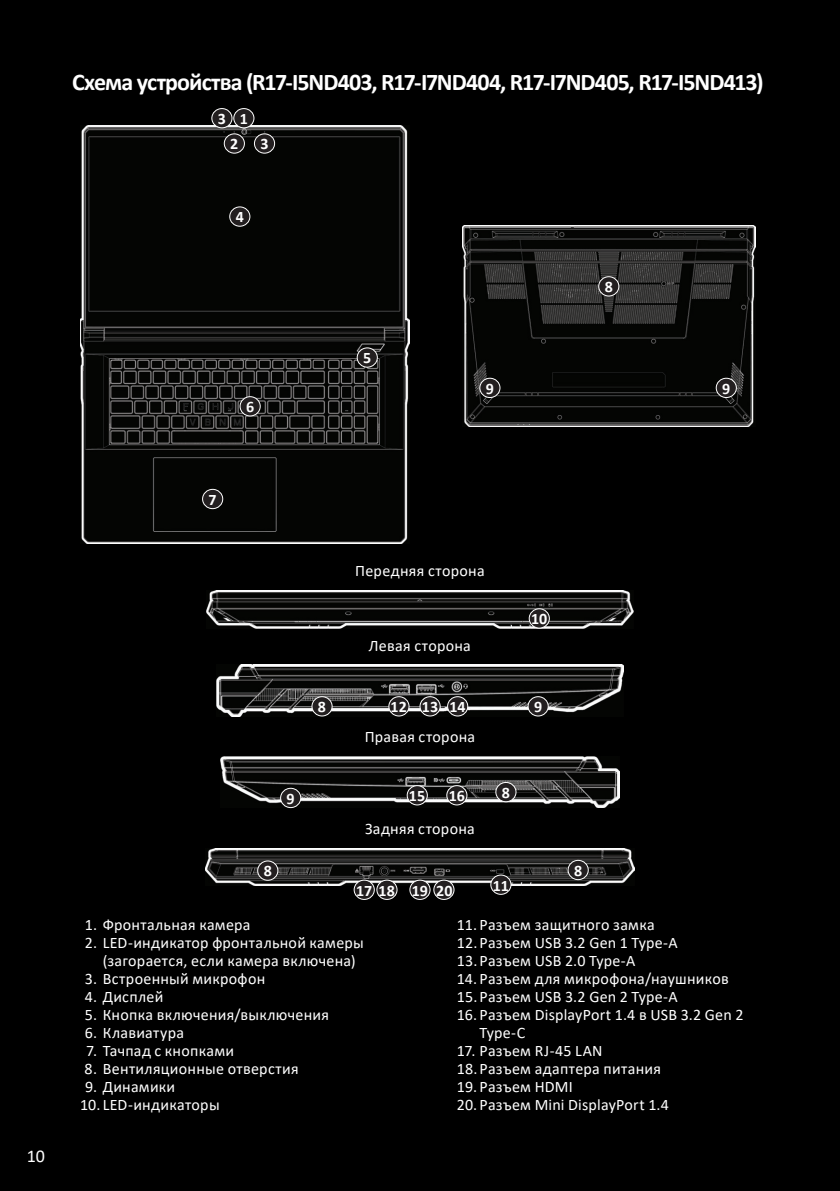
<style>
.page{position:relative;width:840px;height:1191px;background:#fff}
.page>*{position:absolute;margin:0;border:0;box-sizing:border-box;transform-origin:0 0}
.Заголовок{font:700 24px "Calibri";letter-spacing:-.04em;color:#fff}
.t1{font:18px "Calibri";color:#fff}
.t2{font:16px/18px "Calibri";letter-spacing:.015em;color:#fff}
.Цифры_на_схемах{font:700 16px "Calibri";letter-spacing:.005em;color:#fff}
</style>
<div class="page">
<div style="left:0;top:0;width:839px;height:1191px;background:#000"></div>
<img style="left:80px;top:125px;width:329px;height:419px">
<div style="left:212px;top:109px;width:20px;height:19px;background:#231f20;border-radius:50%"></div>
<div style="left:211px;top:108px;width:21px;height:20px;border:1px solid #fff;border-radius:50%"></div>
<div style="left:254px;top:134px;width:20px;height:19px;background:#231f20;border-radius:50%"></div>
<div style="left:254px;top:134px;width:21px;height:19px;border:1px solid #fff;border-radius:50%"></div>
<div style="left:224px;top:134px;width:20px;height:19px;background:#231f20;border-radius:50%"></div>
<div style="left:224px;top:134px;width:20px;height:19px;border:1px solid #fff;border-radius:50%"></div>
<div style="left:230px;top:207px;width:20px;height:19px;background:#231f20;border-radius:50%"></div>
<div style="left:229px;top:207px;width:21px;height:19px;border:1px solid #fff;border-radius:50%"></div>
<div style="left:357px;top:348px;width:20px;height:19px;background:#231f20;border-radius:50%"></div>
<div style="left:357px;top:348px;width:20px;height:19px;border:1px solid #fff;border-radius:50%"></div>
<div style="left:240px;top:397px;width:20px;height:19px;background:#231f20;border-radius:50%"></div>
<div style="left:240px;top:396px;width:20px;height:20px;border:1px solid #fff;border-radius:50%"></div>
<div style="left:202px;top:489px;width:20px;height:19px;background:#231f20;border-radius:50%"></div>
<div style="left:202px;top:489px;width:21px;height:20px;border:1px solid #fff;border-radius:50%"></div>
<div style="left:234px;top:109px;width:20px;height:19px;background:#231f20;border-radius:50%"></div>
<div style="left:233px;top:108px;width:21px;height:20px;border:1px solid #fff;border-radius:50%"></div>
<img style="left:207px;top:590px;width:425px;height:38px">
<div style="left:529px;top:609px;width:20px;height:19px;background:#231f20;border-radius:50%"></div>
<div style="left:528px;top:608px;width:21px;height:20px;border:1px solid #fff;border-radius:50%"></div>
<img style="left:205px;top:848px;width:429px;height:38px">
<div style="left:354px;top:880px;width:20px;height:19px;background:#231f20;border-radius:50%"></div>
<div style="left:354px;top:880px;width:20px;height:19px;border:1px solid #fff;border-radius:50%"></div>
<div style="left:567px;top:860px;width:21px;height:19px;background:#231f20;border-radius:50%"></div>
<div style="left:567px;top:860px;width:21px;height:20px;border:1px solid #fff;border-radius:50%"></div>
<div style="left:257px;top:861px;width:21px;height:19px;background:#231f20;border-radius:50%"></div>
<div style="left:257px;top:860px;width:21px;height:20px;border:1px solid #fff;border-radius:50%"></div>
<div style="left:376px;top:880px;width:21px;height:19px;background:#231f20;border-radius:50%"></div>
<div style="left:376px;top:880px;width:21px;height:19px;border:1px solid #fff;border-radius:50%"></div>
<div style="left:409px;top:880px;width:21px;height:19px;background:#231f20;border-radius:50%"></div>
<div style="left:409px;top:880px;width:21px;height:19px;border:1px solid #fff;border-radius:50%"></div>
<div style="left:433px;top:880px;width:21px;height:19px;background:#231f20;border-radius:50%"></div>
<div style="left:433px;top:880px;width:21px;height:19px;border:1px solid #fff;border-radius:50%"></div>
<div style="left:490px;top:875px;width:20px;height:19px;background:#231f20;border-radius:50%"></div>
<div style="left:490px;top:874px;width:21px;height:20px;border:1px solid #fff;border-radius:50%"></div>
<img style="left:217px;top:665px;width:405px;height:51px">
<div style="left:312px;top:696px;width:20px;height:20px;background:#231f20;border-radius:50%"></div>
<div style="left:311px;top:696px;width:21px;height:20px;border:1px solid #fff;border-radius:50%"></div>
<div style="left:388px;top:696px;width:21px;height:20px;background:#231f20;border-radius:50%"></div>
<div style="left:388px;top:696px;width:21px;height:20px;border:1px solid #fff;border-radius:50%"></div>
<div style="left:420px;top:696px;width:20px;height:20px;background:#231f20;border-radius:50%"></div>
<div style="left:419px;top:696px;width:21px;height:20px;border:1px solid #fff;border-radius:50%"></div>
<div style="left:447px;top:696px;width:20px;height:20px;background:#231f20;border-radius:50%"></div>
<div style="left:447px;top:696px;width:20px;height:20px;border:1px solid #fff;border-radius:50%"></div>
<div style="left:527px;top:696px;width:21px;height:20px;background:#231f20;border-radius:50%"></div>
<div style="left:527px;top:696px;width:21px;height:20px;border:1px solid #fff;border-radius:50%"></div>
<img style="left:220px;top:756px;width:399px;height:52px">
<div style="left:407px;top:785px;width:20px;height:20px;background:#231f20;border-radius:50%"></div>
<div style="left:406px;top:785px;width:21px;height:20px;border:1px solid #fff;border-radius:50%"></div>
<div style="left:446px;top:785px;width:20px;height:20px;background:#231f20;border-radius:50%"></div>
<div style="left:446px;top:785px;width:21px;height:20px;border:1px solid #fff;border-radius:50%"></div>
<div style="left:495px;top:782px;width:20px;height:19px;background:#231f20;border-radius:50%"></div>
<div style="left:495px;top:782px;width:21px;height:20px;border:1px solid #fff;border-radius:50%"></div>
<div style="left:280px;top:788px;width:20px;height:19px;background:#231f20;border-radius:50%"></div>
<div style="left:280px;top:788px;width:21px;height:20px;border:1px solid #fff;border-radius:50%"></div>
<img style="left:462px;top:225px;width:292px;height:202px">
<div style="left:598px;top:277px;width:20px;height:19px;background:#231f20;border-radius:50%"></div>
<div style="left:598px;top:276px;width:20px;height:20px;border:1px solid #fff;border-radius:50%"></div>
<div style="left:479px;top:378px;width:20px;height:19px;background:#231f20;border-radius:50%"></div>
<div style="left:479px;top:378px;width:21px;height:20px;border:1px solid #fff;border-radius:50%"></div>
<div style="left:715px;top:378px;width:21px;height:19px;background:#231f20;border-radius:50%"></div>
<div style="left:715px;top:378px;width:21px;height:20px;border:1px solid #fff;border-radius:50%"></div>
<p class="Заголовок" style="left:72px;top:65px;width:692px">Схема устройства (R17-I5ND403, R17-I7ND404, R17-I7ND405, R17-I5ND413)</p>
<p class="Цифры_на_схемах" style="left:218px;top:107px;width:10px">3</p>
<p class="Цифры_на_схемах" style="left:230px;top:133px;width:10px">2</p>
<p class="Цифры_на_схемах" style="left:260px;top:133px;width:10px">3</p>
<p class="Цифры_на_схемах" style="left:240px;top:107px;width:10px">1</p>
<p class="Цифры_на_схемах" style="left:235px;top:206px;width:10px">4</p>
<p class="Цифры_на_схемах" style="left:246px;top:395px;width:10px">6</p>
<p class="Цифры_на_схемах" style="left:363px;top:347px;width:10px">5</p>
<p class="Цифры_на_схемах" style="left:604px;top:275px;width:10px">8</p>
<p class="Цифры_на_схемах" style="left:485px;top:377px;width:10px">9</p>
<p class="Цифры_на_схемах" style="left:721px;top:377px;width:10px">9</p>
<p class="t1" style="left:27px;top:1143px;width:20px">10</p>
<p class="Цифры_на_схемах" style="left:208px;top:488px;width:10px">7</p>
<p class="t2" style="left:355px;top:562px;width:131px">Передняя сторона</p>
<p class="t2" style="left:369px;top:636px;width:103px">Левая сторона</p>
<p class="Цифры_на_схемах" style="left:530px;top:607px;width:18px">10</p>
<p class="Цифры_на_схемах" style="left:318px;top:695px;width:10px">8</p>
<p class="Цифры_на_схемах" style="left:390px;top:695px;width:18px">12</p>
<p class="Цифры_на_схемах" style="left:421px;top:695px;width:18px">13</p>
<p class="Цифры_на_схемах" style="left:449px;top:695px;width:18px">14</p>
<p class="Цифры_на_схемах" style="left:533px;top:695px;width:10px">9</p>
<p class="Цифры_на_схемах" style="left:286px;top:787px;width:10px">9</p>
<p class="t2" style="left:364px;top:727px;width:112px">Правая сторона</p>
<p class="Цифры_на_схемах" style="left:409px;top:784px;width:18px">15</p>
<p class="Цифры_на_схемах" style="left:448px;top:784px;width:18px">16</p>
<p class="Цифры_на_схемах" style="left:501px;top:781px;width:10px">8</p>
<p class="t2" style="left:365px;top:819px;width:111px">Задняя сторона</p>
<p class="Цифры_на_схемах" style="left:263px;top:859px;width:10px">8</p>
<p class="Цифры_на_схемах" style="left:573px;top:859px;width:10px">8</p>
<p class="Цифры_на_схемах" style="left:411px;top:879px;width:18px">19</p>
<p class="Цифры_на_схемах" style="left:436px;top:879px;width:18px">20</p>
<p class="Цифры_на_схемах" style="left:492px;top:874px;width:18px">11</p>
<p class="Цифры_на_схемах" style="left:356px;top:879px;width:40px">17 18</p>
<p class="t2" style="left:85px;top:915px;width:167px">1. Фронтальная камера</p>
<p class="t2" style="left:103px;top:933px;width:262px;text-indent:-18px">2. LED-индикатор фронтальной камеры (загорается, если камера включена)</p>
<p class="t2" style="left:85px;top:969px;width:182px">3. Встроенный микрофон</p>
<p class="t2" style="left:85px;top:987px;width:80px">4. Дисплей</p>
<p class="t2" style="left:85px;top:1005px;width:245px">5. Кнопка включения/выключения</p>
<p class="t2" style="left:85px;top:1023px;width:101px">6. Клавиатура</p>
<p class="t2" style="left:86px;top:1041px;width:149px">7. Тачпад с кнопками</p>
<p class="t2" style="left:85px;top:1059px;width:215px">8. Вентиляционные отверстия</p>
<p class="t2" style="left:85px;top:1077px;width:92px">9. Динамики</p>
<p class="t2" style="left:80px;top:1095px;width:141px">10. LED-индикаторы</p>
<p class="t2" style="left:456px;top:915px;width:199px">11. Разъем защитного замка</p>
<p class="t2" style="left:456px;top:933px;width:222px">12. Разъем USB 3.2 Gen 1 Type-A</p>
<p class="t2" style="left:456px;top:951px;width:180px">13. Разъем USB 2.0 Type-A</p>
<p class="t2" style="left:456px;top:969px;width:273px">14. Разъем для микрофона/наушников</p>
<p class="t2" style="left:456px;top:987px;width:222px">15. Разъем USB 3.2 Gen 2 Type-A</p>
<p class="t2" style="left:479px;top:1005px;width:265px;text-indent:-23px">16. Разъем DisplayPort 1.4 в USB 3.2 Gen 2<br>Type-C</p>
<p class="t2" style="left:456px;top:1041px;width:147px">17. Разъем RJ-45 LAN</p>
<p class="t2" style="left:456px;top:1059px;width:205px">18. Разъем адаптера питания</p>
<p class="t2" style="left:456px;top:1077px;width:117px">19. Разъем HDMI</p>
<p class="t2" style="left:456px;top:1095px;width:213px">20. Разъем Mini DisplayPort 1.4</p>
</div>
